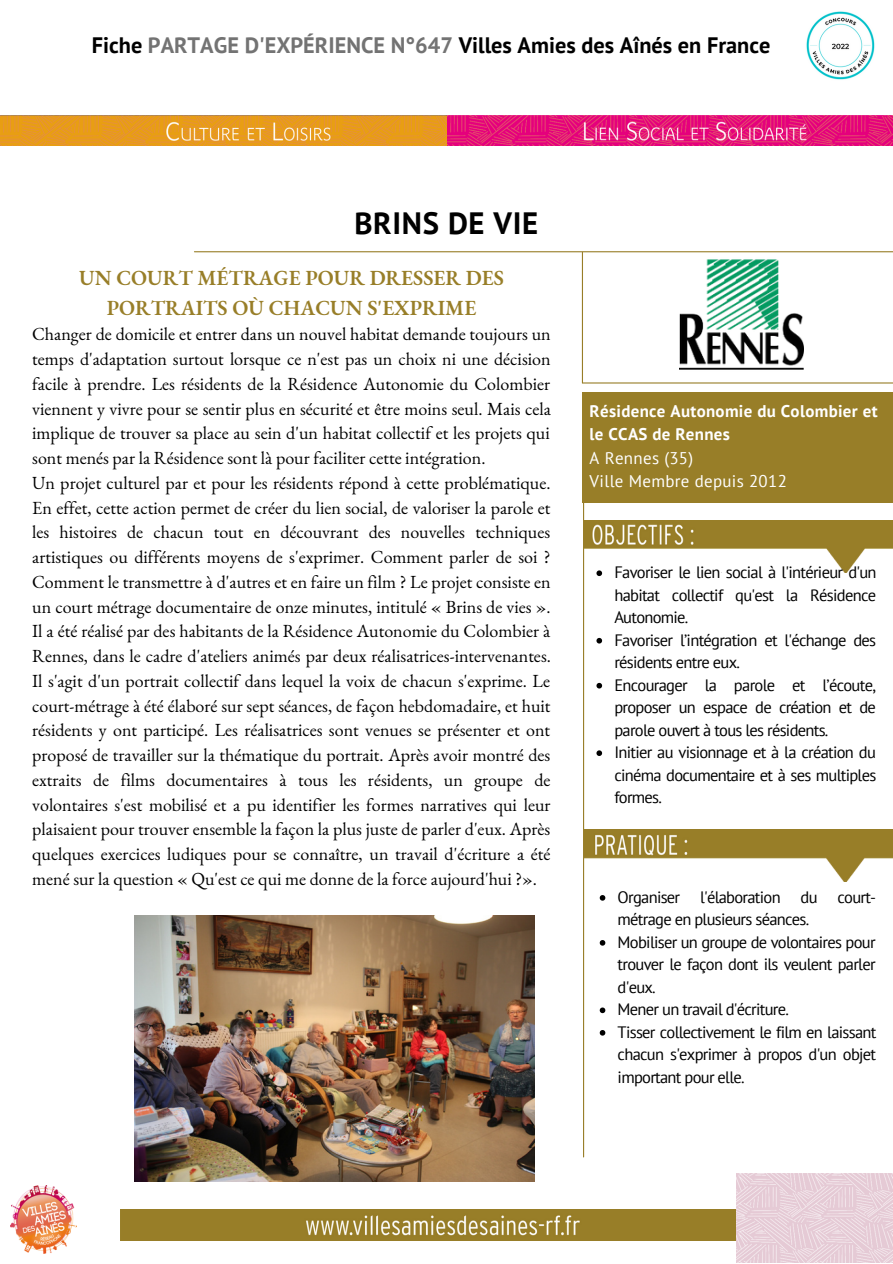
<style>
.page{position:relative;width:893px;height:1264px;background:#fff}
.page>*{position:absolute;margin:0;border:0;box-sizing:border-box;transform-origin:0 0}
.t1{font:700 30.75px "PT Sans";letter-spacing:.02em;color:#000}
.t2{font:700 22.35px "PT Sans";color:#000}
.t3{font:600 21px/29.2px "EB Garamond";color:#987e28;text-align:center}
.t4{font:18px/24.8px "EB Garamond";color:#000}
.t5{font:700 16.95px/23.5px "PT Sans";letter-spacing:.02em;color:#fff}
.t6{font:16.95px/23.5px "PT Sans";letter-spacing:.02em;color:#fff}
.t7{font:16.5px/22.5px "PT Sans";letter-spacing:-.045em;color:#000}
.s1{color:#737373}
</style>
<div class="page">
<hr style="left:583px;top:492px;width:1px;height:664px;background:#987e28">
<img style="left:120px;top:1209px;width:616px;height:31px">
<img style="left:736px;top:1173px;width:156px;height:89px">
<img style="left:0;top:116px;width:892px;height:29px">
<img style="left:584px;top:829px;width:308px;height:52px">
<img style="left:584px;top:520px;width:308px;height:52px">
<div style="left:582px;top:392px;width:310px;height:110px;background:#987e28"></div>
<hr style="left:194px;top:251px;width:698px;height:1px;background:#987e28">
<hr style="left:582px;top:252px;width:1px;height:131px;background:#987e28">
<hr style="left:582px;top:382px;width:310px;height:1px;background:#987e28">
<img style="left:680px;top:259px;width:123px;height:111px">
<img style="left:135px;top:915px;width:399px;height:266px">
<svg style="left:596px;top:570px;width:6px;height:6px"></svg>
<svg style="left:596px;top:638px;width:6px;height:5px"></svg>
<svg style="left:596px;top:683px;width:6px;height:5px"></svg>
<svg style="left:596px;top:750px;width:6px;height:6px"></svg>
<svg style="left:599px;top:895px;width:6px;height:5px"></svg>
<svg style="left:599px;top:940px;width:6px;height:5px"></svg>
<svg style="left:599px;top:1007px;width:6px;height:6px"></svg>
<svg style="left:599px;top:1030px;width:6px;height:5px"></svg>
<img style="left:806px;top:11px;width:69px;height:69px">
<img style="left:10px;top:1185px;width:66px;height:68px">
<p class="t2" style="left:92px;top:31px;width:680px">Fiche <span class="s1">PARTAGE D'EXPÉRIENCE N°647</span> Villes Amies des Aînés en France</p>
<h1 class="t1" style="left:354px;top:202px;width:185px">BRINS DE VIE</h1>
<p class="t3" style="left:79px;top:263px;width:426px">UN COURT MÉTRAGE POUR DRESSER DES<br>PORTRAITS OÙ CHACUN S'EXPRIME</p>
<p class="t4" style="left:32px;top:322px;width:520px">Changer de domicile et entrer dans un nouvel habitat demande toujours un temps d'adaptation surtout lorsque ce n'est pas un choix ni une décision facile à prendre. Les résidents de la Résidence Autonomie du Colombier viennent y vivre pour se sentir plus en sécurité et être moins seul. Mais cela implique de trouver sa place au sein d'un habitat collectif et les projets qui sont menés par la Résidence sont là pour faciliter cette intégration.<br>Un projet culturel par et pour les résidents répond à cette problématique.<br>En effet, cette action permet de créer du lien social, de valoriser la parole et les histoires de chacun tout en découvrant des nouvelles techniques artistiques ou différents moyens de s'exprimer. Comment parler de soi ?<br>Comment le transmettre à d'autres et en faire un film ? Le projet consiste en un court métrage documentaire de onze minutes, intitulé « Brins de vies ».<br>Il a été réalisé par des habitants de la Résidence Autonomie du Colombier à Rennes, dans le cadre d'ateliers animés par deux réalisatrices-intervenantes.<br>Il s'agit d'un portrait collectif dans lequel la voix de chacun s'exprime. Le court-métrage à été élaboré sur sept séances, de façon hebdomadaire, et huit résidents y ont participé. Les réalisatrices sont venues se présenter et ont proposé de travailler sur la thématique du portrait. Après avoir montré des extraits de films documentaires à tous les résidents, un groupe de volontaires s'est mobilisé et a pu identifier les formes narratives qui leur plaisaient pour trouver ensemble la façon la plus juste de parler d'eux. Après quelques exercices ludiques pour se connaître, un travail d'écriture a été mené sur la question « Qu'est ce qui me donne de la force aujourd'hui ?».</p>
<p class="t5" style="left:589px;top:398px;width:289px">Résidence Autonomie du Colombier et le CCAS de Rennes</p>
<p class="t6" style="left:589px;top:446px;width:199px">A Rennes (35)<br>Ville Membre depuis 2012</p>
<p class="t7" style="left:614px;top:561px;width:264px">Favoriser le lien social à l'intérieur d'un habitat collectif qu'est la Résidence<br>Autonomie.<br>Favoriser l’intégration et l'échange des résidents entre eux.<br>Encourager la parole et l’écoute, proposer un espace de création et de parole ouvert à tous les résidents.<br>Initier au visionnage et à la création du cinéma documentaire et à ses multiples formes.</p>
<p class="t7" style="left:617px;top:885px;width:260px">Organiser l'élaboration du court&shy;métrage en plusieurs séances.<br>Mobiliser un groupe de volontaires pour trouver le façon dont ils veulent parler d'eux.<br>Mener un travail d'écriture.<br>Tisser collectivement le film en laissant chacun s'exprimer à propos d'un objet important pour elle.</p>
</div>
